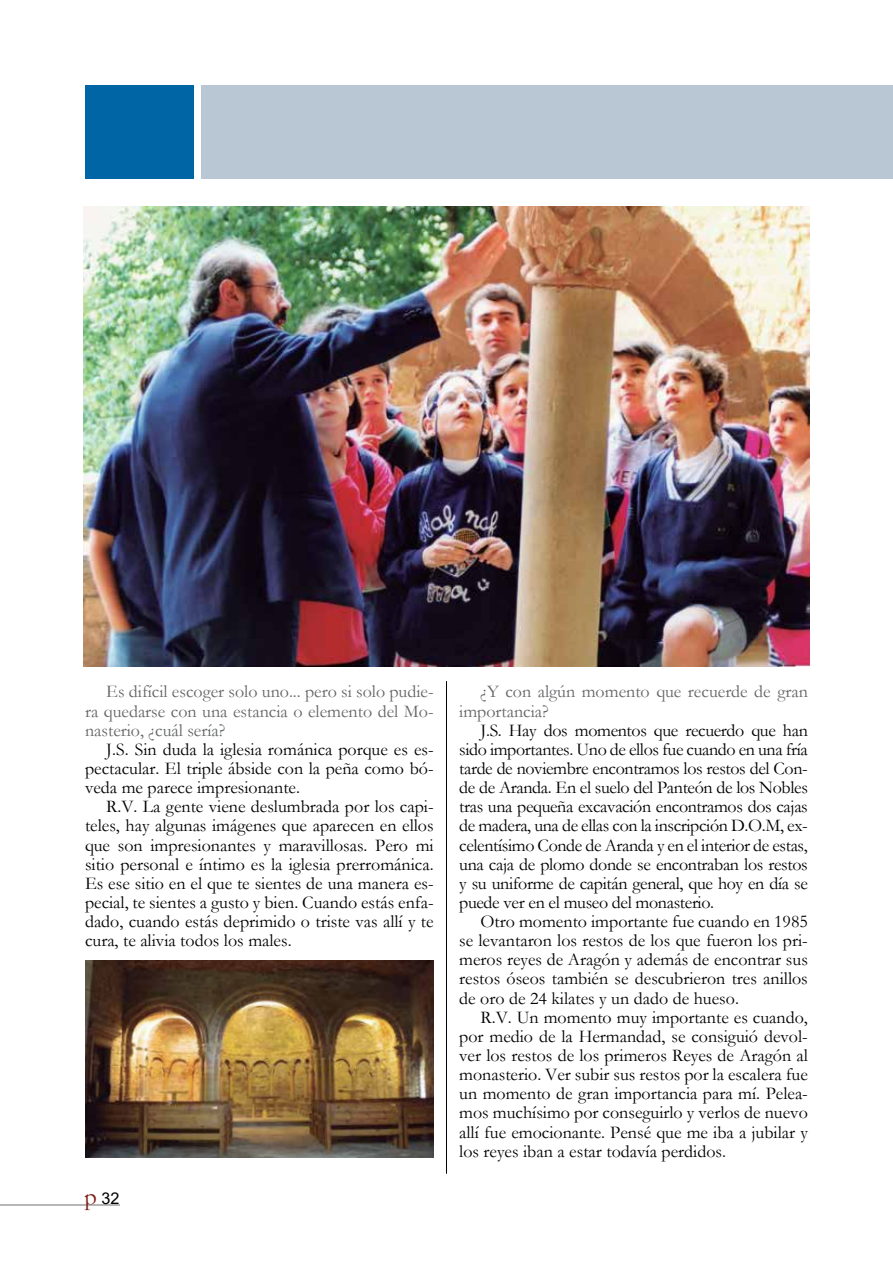
<style>
.page{position:relative;width:893px;height:1263px;background:#fff}
.page>*{position:absolute;margin:0;border:0;box-sizing:border-box;transform-origin:0 0}
.t1{font:18px/19.2px "Garamond";color:#000;text-align:justify}
.t2{font:18px/19.2px "Garamond";color:#636466;text-align:justify}
.t3{font:16.2px "Arial";color:#000}
.s1{font-family:"Garamond";font-size:24.3px;color:#7b1b16}
</style>
<div class="page">
<div style="left:85px;top:85px;width:108px;height:94px;background:#0065a4"></div>
<div style="left:201px;top:85px;width:692px;height:94px;background:#b9c7d4"></div>
<hr style="left:0;top:1204px;width:120px;height:2px;background:#939598">
<img style="left:84px;top:206px;width:725px;height:460px">
<img style="left:85px;top:961px;width:349px;height:197px">
<hr style="left:446px;top:681px;width:1px;height:493px;background:#000">
<p class="t2" style="left:85px;top:682px;width:350px;text-indent:21px">Es difícil escoger solo uno... pero si solo pudie&shy;ra quedarse con una estancia o elemento del Mo&shy;nasterio, ¿cuál sería?</p>
<p class="t1" style="left:85px;top:739px;width:350px;text-indent:21px">J.S. Sin duda la iglesia románica porque es es&shy;pectacular. El triple ábside con la peña como bó&shy;veda me parece impresionante.</p>
<p class="t1" style="left:85px;top:796px;width:350px;text-indent:21px">R.V. La gente viene deslumbrada por los capi&shy;teles, hay algunas imágenes que aparecen en ellos que son impresionantes y maravillosas. Pero mi sitio personal e íntimo es la iglesia prerrománica.<br>Es ese sitio en el que te sientes de una manera es&shy;pecial, te sientes a gusto y bien. Cuando estás enfa&shy;dado, cuando estás deprimido o triste vas allí y te cura, te alivia todos los males.</p>
<p class="t3" style="left:85px;top:1187px;width:36px"><span class="s1">p</span> 32</p>
<p class="t2" style="left:459px;top:682px;width:350px;text-indent:21px">¿Y con algún momento que recuerde de gran importancia?</p>
<p class="t1" style="left:459px;top:720px;width:350px;text-indent:21px">J.S. Hay dos momentos que recuerdo que han sido importantes. Uno de ellos fue cuando en una fría tarde de noviembre encontramos los restos del Con&shy;de de Aranda. En el suelo del Panteón de los Nobles tras una pequeña excavación encontramos dos cajas de madera, una de ellas con la inscripción D.O.M, ex&shy;celentísimo Conde de Aranda y en el interior de estas, una caja de plomo donde se encontraban los restos y su uniforme de capitán general, que hoy en día se puede ver en el museo del monasterio.</p>
<p class="t1" style="left:459px;top:911px;width:350px;text-indent:21px">Otro momento importante fue cuando en 1985 se levantaron los restos de los que fueron los pri&shy;meros reyes de Aragón y además de encontrar sus restos óseos también se descubrieron tres anillos de oro de 24 kilates y un dado de hueso.</p>
<p class="t1" style="left:459px;top:1007px;width:350px;text-indent:21px">R.V. Un momento muy importante es cuando, por medio de la Hermandad, se consiguió devol&shy;ver los restos de los primeros Reyes de Aragón al monasterio. Ver subir sus restos por la escalera fue un momento de gran importancia para mí. Pelea&shy;mos muchísimo por conseguirlo y verlos de nuevo allí fue emocionante. Pensé que me iba a jubilar y los reyes iban a estar todavía perdidos.</p>
</div>
